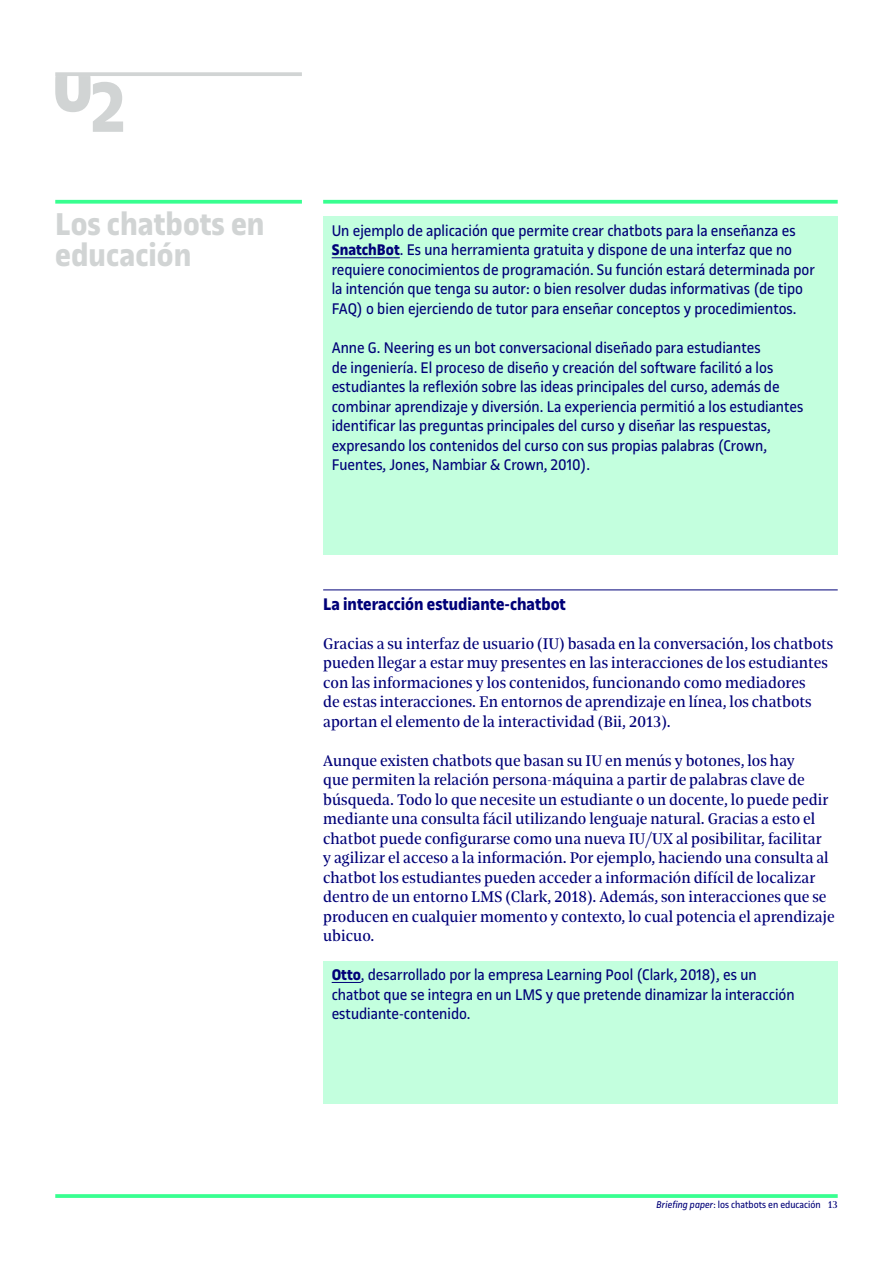
<style>
.page{position:relative;width:893px;height:1263px;background:#fff}
.page>*{position:absolute;margin:0;border:0;box-sizing:border-box;transform-origin:0 0}
.t1{font:700 33.75px/31.5px "UOC Sans";color:#d1d4d4}
.t2{font:700 18px "UOC Sans";color:#000078}
.t3{font:16.5px/19.5px "UOC Serif";color:#000078}
.t4{font:16.5px/19.5px "UOC Sans";color:#000078}
.t5{font:10.5px "UOC Sans";color:#000078}
.s1{font-weight:700}
.s2{font-style:italic}
.s3{font-family:"UOC Serif"}
</style>
<div class="page">
<svg style="left:55px;top:1194px;width:783px;height:4px;background:#43ff96"></svg>
<div style="left:323px;top:961px;width:515px;height:142px;background:#c3ffde"></div>
<div style="left:323px;top:216px;width:515px;height:339px;background:#c3ffde"></div>
<svg style="left:323px;top:200px;width:515px;height:4px;background:#4aff9a"></svg>
<svg style="left:55px;top:200px;width:247px;height:4px"></svg>
<svg style="left:55px;top:72px;width:247px;height:4px"></svg>
<hr style="left:332px;top:257px;width:68px;height:1px;background:#000078">
<svg style="left:332px;top:982px;width:29px;height:1px"></svg>
<hr style="left:323px;top:590px;width:515px;height:1px;background:#000078">
<svg style="left:55px;top:76px;width:68px;height:56px"></svg>
<h1 class="t1" style="left:55px;top:208px;width:211px">Los chatbots en educación</h1>
<p class="t4" style="left:332px;top:221px;width:485px">Un ejemplo de aplicación que permite crear chatbots para la enseñanza es <span class="s1">SnatchBot</span>. Es una herramienta gratuita y dispone de una interfaz que no requiere conocimientos de programación. Su función estará determinada por la intención que tenga su autor: o bien resolver dudas informativas (de tipo FAQ) o bien ejerciendo de tutor para enseñar conceptos y procedimientos.</p>
<p class="t4" style="left:332px;top:338px;width:473px">Anne G. Neering es un bot conversacional diseñado para estudiantes<br>de ingeniería. El proceso de diseño y creación del software facilitó a los estudiantes la reflexión sobre las ideas principales del curso, además de combinar aprendizaje y diversión. La experiencia permitió a los estudiantes identificar las preguntas principales del curso y diseñar las respuestas, expresando los contenidos del curso con sus propias palabras (Crown, Fuentes, Jones, Nambiar &amp; Crown, 2010).</p>
<p class="t2" style="left:323px;top:593px;width:244px">La interacción estudiante-chatbot</p>
<p class="t3" style="left:323px;top:634px;width:512px">Gracias a su interfaz de usuario (IU) basada en la conversación, los chatbots pueden llegar a estar muy presentes en las interacciones de los estudiantes con las informaciones y los contenidos, funcionando como mediadores<br>de estas interacciones. En entornos de aprendizaje en línea, los chatbots aportan el elemento de la interactividad (Bii, 2013).</p>
<p class="t3" style="left:323px;top:751px;width:513px">Aunque existen chatbots que basan su IU en menús y botones, los hay<br>que permiten la relación persona-máquina a partir de palabras clave de búsqueda. Todo lo que necesite un estudiante o un docente, lo puede pedir mediante una consulta fácil utilizando lenguaje natural. Gracias a esto el chatbot puede configurarse como una nueva IU/UX al posibilitar, facilitar<br>y agilizar el acceso a la información. Por ejemplo, haciendo una consulta al chatbot los estudiantes pueden acceder a información difícil de localizar dentro de un entorno LMS (Clark, 2018). Además, son interacciones que se producen en cualquier momento y contexto, lo cual potencia el aprendizaje ubicuo.</p>
<p class="t4" style="left:332px;top:965px;width:464px"><span class="s1">Otto</span>, desarrollado por la empresa Learning Pool (Clark, 2018), es un chatbot que se integra en un LMS y que pretende dinamizar la interacción estudiante-contenido.</p>
<p class="t5" style="left:657px;top:1198px;width:183px"><span class="s2">Briefing paper</span>: los chatbots en educación <span class="s3">13</span></p>
</div>
